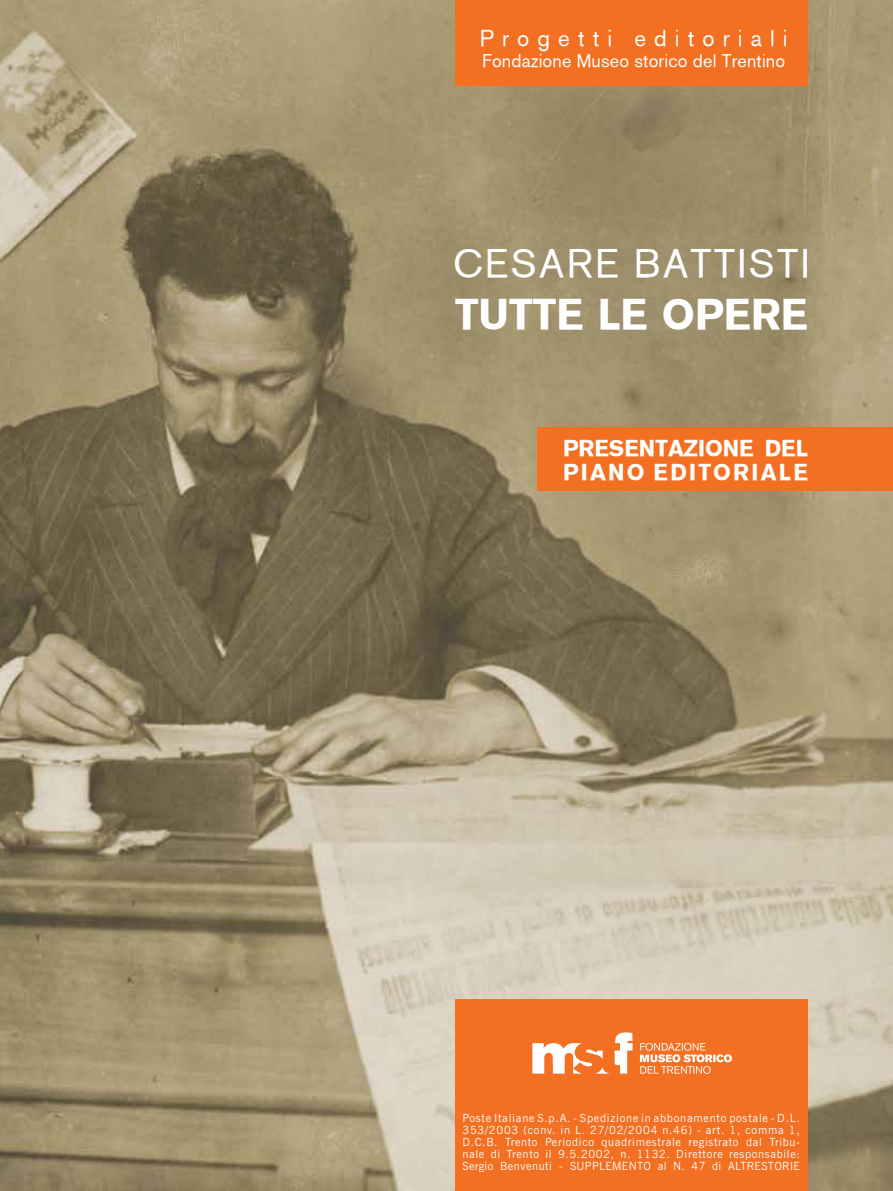
<style>
.page{position:relative;width:893px;height:1191px;background:#fff}
.page>*{position:absolute;margin:0;border:0;box-sizing:border-box;transform-origin:0 0}
.t1{font:42px "Berthold Akzidenz Grotesk BE Bold";color:#fff}
.t2{font:39px "Berthold Akzidenz Grotesk BE";letter-spacing:.06em;color:#fff}
.t3{font:22.5px/24px "Berthold Akzidenz Grotesk BE Bold";color:#fff}
.t4{font:22.5px "Berthold Akzidenz Grotesk BE";letter-spacing:.36em;color:#fff}
.t5{font:18px "Berthold Akzidenz Grotesk BE";letter-spacing:.01em;color:#fff}
.t6{font:11.25px/12px "News Gothic BT";letter-spacing:.03em;color:#fff;text-align:justify}
</style>
<div class="page">
<img style="left:0;top:0;width:893px;height:1191px">
<div style="left:455px;top:0;width:353px;height:85px;background:#f36f21"></div>
<div style="left:455px;top:999px;width:353px;height:192px;background:#f36f21"></div>
<svg style="left:532px;top:1032px;width:101px;height:41px"></svg>
<svg style="left:640px;top:1043px;width:92px;height:30px"></svg>
<div style="left:537px;top:426px;width:356px;height:64px;background:#f36f21"></div>
<h3 class="t4" style="left:480px;top:24px;width:309px">Progetti editoriali</h3>
<h3 class="t5" style="left:482px;top:50px;width:305px">Fondazione Museo storico del Trentino</h3>
<h2 class="t2" style="left:453px;top:241px;width:358px">CESARE BATTISTI</h2>
<h1 class="t1" style="left:455px;top:289px;width:354px">TUTTE LE OPERE</h1>
<h3 class="t3" style="left:563px;top:436px;width:246px">PRESENTAZIONE DEL<br>PIANO EDITORIALE</h3>
<p class="t6" style="left:462px;top:1111px;width:339px">Poste Italiane S.p.A. - Spedizione in abbonamento postale - D.L.<br>353/2003 (conv. in L. 27/02/2004 n.46) - art. 1, comma 1, D.C.B. Trento Periodico quadrimestrale registrato dal Tribu&shy;nale di Trento il 9.5.2002, n. 1132. Direttore responsabile:<br>Sergio Benvenuti - SUPPLEMENTO al N. 47 di ALTRESTORIE</p>
</div>
